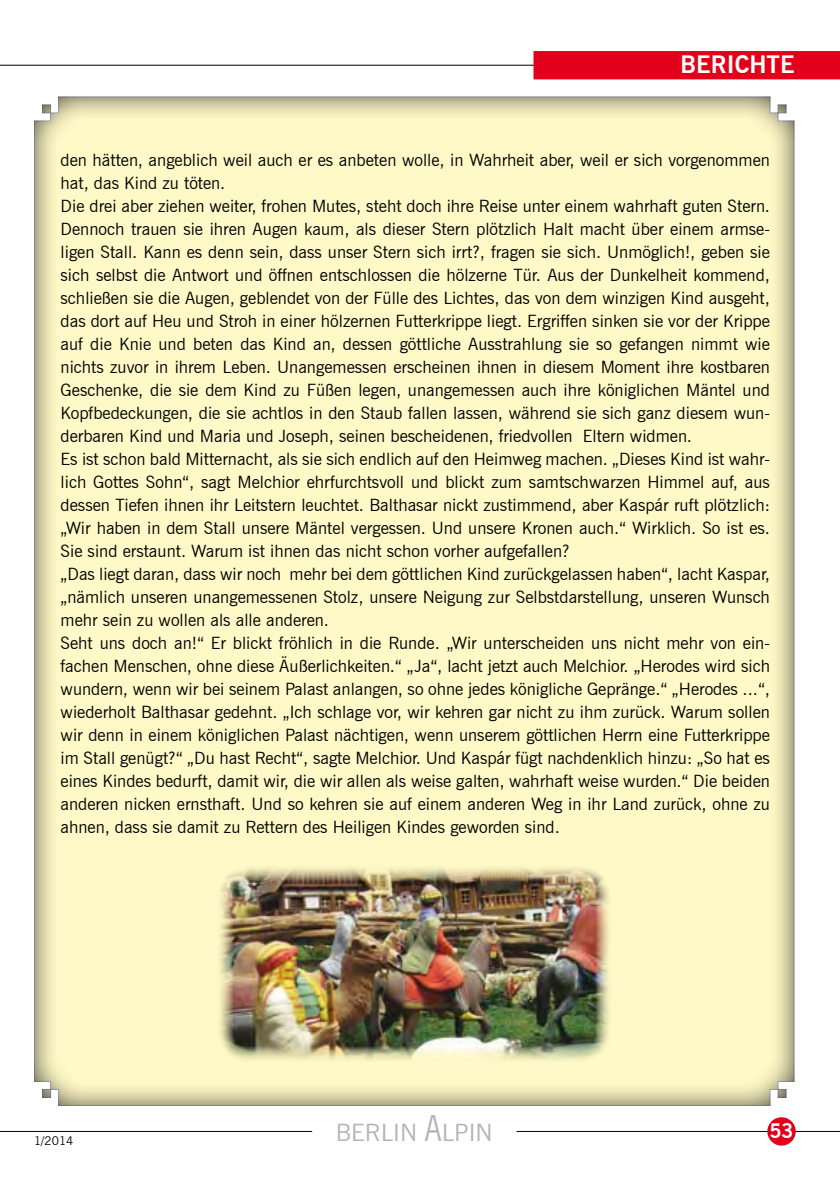
<style>
.page{position:relative;width:840px;height:1191px;background:#fff}
.page>*{position:absolute;margin:0;border:0;box-sizing:border-box;transform-origin:0 0}
.t1{font:24px "News Gothic BT";color:#b1b3b4}
.t2{font:700 24px "News Gothic BT";color:#fffffd}
.t3{font:700 20px "News Gothic BT";color:#fffffd}
.t4{font:17px/23px "News Gothic BT";color:#000}
.t5{font:12px "News Gothic BT";color:#000}
.s1{font-size:36px}
</style>
<div class="page">
<hr style="left:0;top:65px;width:788px;height:1px;background:#000">
<div style="left:533px;top:51px;width:306px;height:28px;background:#e2001a"></div>
<hr style="left:516px;top:1131px;width:323px;height:1px;background:#000">
<div style="left:767px;top:1118px;width:27px;height:26px;background:#e2001a;border-radius:50%"></div>
<div style="left:766px;top:1117px;width:29px;height:28px;border:2px solid #e2001a;border-radius:50%"></div>
<hr style="left:0;top:1131px;width:312px;height:1px;background:#000">
<div style="left:32px;top:95px;width:762px;height:1012px;background:#000;opacity:.75"></div>
<div style="left:61px;top:153px;width:708px;height:709px;background:#fff9c7"></div>
<img style="left:216px;top:865px;width:395px;height:198px">
<h1 class="t2" style="left:680px;top:50px;width:116px">BERICHTE</h1>
<p class="t4" style="left:61px;top:148px;width:710px">den hätten, angeblich weil auch er es anbeten wolle, in Wahrheit aber, weil er sich vorgenommen hat, das Kind zu töten.<br>Die drei aber ziehen weiter, frohen Mutes, steht doch ihre Reise unter einem wahrhaft guten Stern.<br>Dennoch trauen sie ihren Augen kaum, als dieser Stern plötzlich Halt macht über einem armse&shy;ligen Stall. Kann es denn sein, dass unser Stern sich irrt?, fragen sie sich. Unmöglich!, geben sie sich selbst die Antwort und öffnen entschlossen die hölzerne Tür. Aus der Dunkelheit kommend, schließen sie die Augen, geblendet von der Fülle des Lichtes, das von dem winzigen Kind ausgeht, das dort auf Heu und Stroh in einer hölzernen Futterkrippe liegt. Ergriffen sinken sie vor der Krippe auf die Knie und beten das Kind an, dessen göttliche Ausstrahlung sie so gefangen nimmt wie nichts zuvor in ihrem Leben. Unangemessen erscheinen ihnen in diesem Moment ihre kostbaren Geschenke, die sie dem Kind zu Füßen legen, unangemessen auch ihre königlichen Mäntel und Kopfbedeckungen, die sie achtlos in den Staub fallen lassen, während sie sich ganz diesem wun&shy;derbaren Kind und Maria und Joseph, seinen bescheidenen, friedvollen Eltern widmen.<br>Es ist schon bald Mitternacht, als sie sich endlich auf den Heimweg machen. „Dieses Kind ist wahr&shy;lich Gottes Sohn“, sagt Melchior ehrfurchtsvoll und blickt zum samtschwarzen Himmel auf, aus dessen Tiefen ihnen ihr Leitstern leuchtet. Balthasar nickt zustimmend, aber Kaspár ruft plötzlich: „Wir haben in dem Stall unsere Mäntel vergessen. Und unsere Kronen auch.“ Wirklich. So ist es.<br>Sie sind erstaunt. Warum ist ihnen das nicht schon vorher aufgefallen?<br>„Das liegt daran, dass wir noch mehr bei dem göttlichen Kind zurückgelassen haben“, lacht Kaspar, „nämlich unseren unangemessenen Stolz, unsere Neigung zur Selbstdarstellung, unseren Wunsch mehr sein zu wollen als alle anderen.<br>Seht uns doch an!“ Er blickt fröhlich in die Runde. „Wir unterscheiden uns nicht mehr von ein&shy;fachen Menschen, ohne diese Äußerlichkeiten.“ „Ja“, lacht jetzt auch Melchior. „Herodes wird sich wundern, wenn wir bei seinem Palast anlangen, so ohne jedes königliche Gepränge.“ „Herodes ...“, wiederholt Balthasar gedehnt. „Ich schlage vor, wir kehren gar nicht zu ihm zurück. Warum sollen wir denn in einem königlichen Palast nächtigen, wenn unserem göttlichen Herrn eine Futterkrippe im Stall genügt?“ „Du hast Recht“, sagte Melchior. Und Kaspár fügt nachdenklich hinzu: „So hat es eines Kindes bedurft, damit wir, die wir allen als weise galten, wahrhaft weise wurden.“ Die beiden anderen nicken ernsthaft. Und so kehren sie auf einem anderen Weg in ihr Land zurück, ohne zu ahnen, dass sie damit zu Rettern des Heiligen Kindes geworden sind.</p>
<p class="t5" style="left:34px;top:1133px;width:41px">1/2014</p>
<h1 class="t1" style="left:335px;top:1118px;width:158px">BERLIN <span class="s1">A</span>LPIN</h1>
<p class="t3" style="left:769px;top:1118px;width:26px">53</p>
</div>
